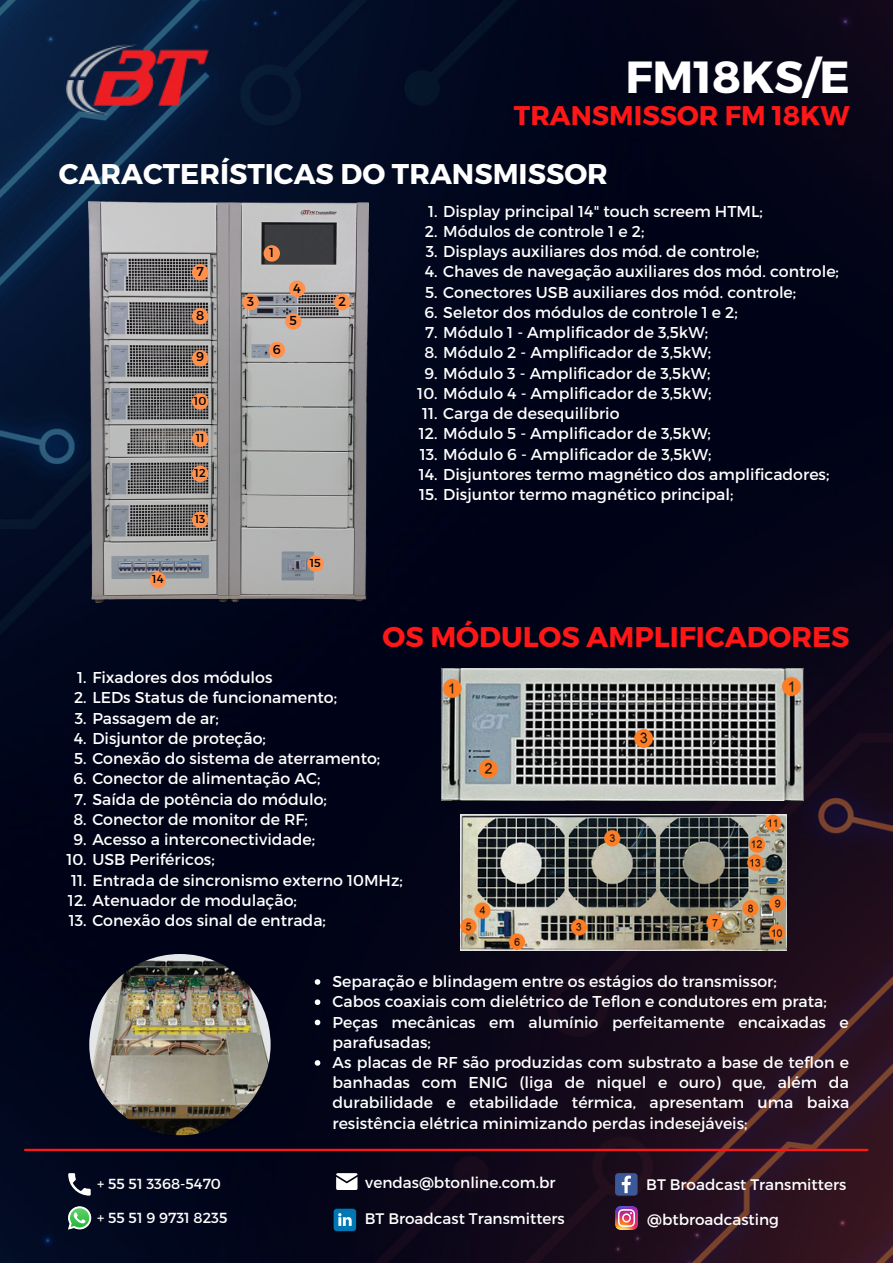
<style>
.page{position:relative;width:893px;height:1264px;background:#fff}
.page>*{position:absolute;margin:0;border:0;box-sizing:border-box;transform-origin:0 0}
.t1{font:700 45px "Montserrat";color:#fff}
.t2{font:700 28.5px "Montserrat";color:#fff}
.t3{font:700 28.5px "Montserrat";color:#ff1616}
.t4{font:700 27px "Montserrat";color:#ff1616}
.t5{font:15.75px/20.2px "Montserrat";color:#fff}
.t6{font:15.3px "Montserrat";color:#fff}
.t7{font:14.55px "Montserrat";color:#fff}
.t8{font:12.9px "Montserrat";color:#000}
.t9{font:11.55px "Montserrat";color:#000}
</style>
<div class="page">
<img style="left:0;top:0;width:892px;height:1262px">
<img style="left:61px;top:35px;width:152px;height:90px">
<img style="left:89px;top:954px;width:181px;height:181px;border-radius:50%">
<img style="left:615px;top:1206px;width:22px;height:22px">
<svg style="left:615px;top:1173px;width:22px;height:22px"></svg>
<svg style="left:333px;top:1208px;width:23px;height:23px"></svg>
<svg style="left:336px;top:1173px;width:21px;height:16px"></svg>
<img style="left:67px;top:1204px;width:26px;height:26px">
<svg style="left:68px;top:1206px;width:23px;height:23px"></svg>
<svg style="left:68px;top:1173px;width:23px;height:22px"></svg>
<hr style="left:25px;top:1148px;width:842px;height:2px;background:#ff1616">
<img style="left:441px;top:668px;width:362px;height:132px">
<img style="left:460px;top:814px;width:326px;height:136px">
<svg style="left:315px;top:979px;width:5px;height:5px"></svg>
<svg style="left:315px;top:999px;width:5px;height:6px"></svg>
<svg style="left:315px;top:1019px;width:5px;height:6px"></svg>
<svg style="left:315px;top:1060px;width:5px;height:5px"></svg>
<img style="left:88px;top:201px;width:280px;height:401px">
<div style="left:242px;top:294px;width:17px;height:16px;background:#ff914d;border-radius:50%"></div>
<div style="left:334px;top:294px;width:16px;height:16px;background:#ff914d;border-radius:50%"></div>
<div style="left:263px;top:245px;width:17px;height:17px;background:#ff914d;border-radius:50%"></div>
<div style="left:289px;top:280px;width:16px;height:17px;background:#ff914d;border-radius:50%"></div>
<div style="left:285px;top:313px;width:16px;height:17px;background:#ff914d;border-radius:50%"></div>
<div style="left:269px;top:342px;width:16px;height:16px;background:#ff914d;border-radius:50%"></div>
<div style="left:307px;top:555px;width:17px;height:17px;background:#ff914d;border-radius:50%"></div>
<div style="left:150px;top:572px;width:16px;height:16px;background:#ff914d;border-radius:50%"></div>
<div style="left:192px;top:465px;width:16px;height:17px;background:#ff914d;border-radius:50%"></div>
<div style="left:192px;top:430px;width:16px;height:17px;background:#ff914d;border-radius:50%"></div>
<div style="left:192px;top:393px;width:16px;height:17px;background:#ff914d;border-radius:50%"></div>
<div style="left:192px;top:350px;width:16px;height:16px;background:#ff914d;border-radius:50%"></div>
<div style="left:192px;top:308px;width:16px;height:16px;background:#ff914d;border-radius:50%"></div>
<div style="left:192px;top:264px;width:16px;height:16px;background:#ff914d;border-radius:50%"></div>
<div style="left:192px;top:511px;width:16px;height:17px;background:#ff914d;border-radius:50%"></div>
<h1 class="t1" style="left:625px;top:48px;width:226px">FM18KS/E</h1>
<h3 class="t4" style="left:514px;top:97px;width:337px">TRANSMISSOR FM 18KW</h3>
<h2 class="t2" style="left:59px;top:155px;width:550px">CARACTERÍSTICAS DO TRANSMISSOR</h2>
<p class="t9" style="left:152px;top:571px;width:13px">14</p>
<p class="t8" style="left:196px;top:263px;width:9px">7</p>
<p class="t8" style="left:196px;top:307px;width:10px">8</p>
<p class="t8" style="left:196px;top:348px;width:9px">9</p>
<p class="t9" style="left:194px;top:393px;width:14px">10</p>
<p class="t9" style="left:196px;top:430px;width:10px">11</p>
<p class="t9" style="left:194px;top:465px;width:13px">12</p>
<p class="t9" style="left:195px;top:511px;width:12px">13</p>
<p class="t8" style="left:269px;top:244px;width:7px">1</p>
<p class="t8" style="left:293px;top:279px;width:9px">4</p>
<p class="t8" style="left:289px;top:312px;width:9px">5</p>
<p class="t8" style="left:247px;top:293px;width:8px">3</p>
<p class="t8" style="left:338px;top:293px;width:9px">2</p>
<p class="t8" style="left:273px;top:341px;width:9px">6</p>
<p class="t9" style="left:310px;top:555px;width:13px">15</p>
<p class="t5" style="left:428px;top:200px;width:336px">1. Display principal 14" touch screem HTML;</p>
<p class="t5" style="left:425px;top:220px;width:221px">2. Módulos de controle 1 e 2;</p>
<p class="t5" style="left:426px;top:240px;width:335px">3. Displays auxiliares dos mód. de controle;</p>
<p class="t5" style="left:425px;top:261px;width:415px">4. Chaves de navegação auxiliares dos mód. controle;</p>
<p class="t5" style="left:425px;top:281px;width:372px">5. Conectores USB auxiliares dos mód. controle;</p>
<p class="t5" style="left:424px;top:301px;width:315px">6. Seletor dos módulos de controle 1 e 2;</p>
<p class="t5" style="left:425px;top:321px;width:284px">7. Módulo 1 - Amplificador de 3,5kW;</p>
<p class="t5" style="left:424px;top:342px;width:288px">8. Módulo 2 - Amplificador de 3,5kW;</p>
<p class="t5" style="left:424px;top:362px;width:287px">9. Módulo 3 - Amplificador de 3,5kW;</p>
<p class="t5" style="left:417px;top:382px;width:295px">10. Módulo 4 - Amplificador de 3,5kW;</p>
<p class="t5" style="left:422px;top:402px;width:199px">11. Carga de desequilíbrio</p>
<p class="t5" style="left:419px;top:423px;width:293px">12. Módulo 5 - Amplificador de 3,5kW;</p>
<p class="t5" style="left:419px;top:443px;width:293px">13. Módulo 6 - Amplificador de 3,5kW;</p>
<p class="t5" style="left:418px;top:463px;width:412px">14. Disjuntores termo magnético dos amplificadores;</p>
<p class="t5" style="left:419px;top:483px;width:316px">15. Disjuntor termo magnético principal;</p>
<h2 class="t3" style="left:382px;top:618px;width:468px">OS MÓDULOS AMPLIFICADORES</h2>
<p class="t5" style="left:77px;top:666px;width:197px">1. Fixadores dos módulos</p>
<p class="t5" style="left:74px;top:686px;width:264px">2. LEDs Status de funcionamento;</p>
<p class="t5" style="left:75px;top:707px;width:146px">3. Passagem de ar;</p>
<p class="t5" style="left:74px;top:727px;width:194px">4. Disjuntor de proteção;</p>
<p class="t5" style="left:74px;top:747px;width:307px">5. Conexão do sistema de aterramento;</p>
<p class="t5" style="left:74px;top:767px;width:248px">6. Conector de alimentação AC;</p>
<p class="t5" style="left:74px;top:788px;width:254px">7. Saída de potência do módulo;</p>
<p class="t5" style="left:73px;top:808px;width:236px">8. Conector de monitor de RF;</p>
<p class="t5" style="left:74px;top:828px;width:243px">9. Acesso a interconectividade;</p>
<p class="t5" style="left:66px;top:848px;width:150px">10. USB Periféricos;</p>
<p class="t5" style="left:71px;top:869px;width:333px">11. Entrada de sincronismo externo 10MHz;</p>
<p class="t5" style="left:68px;top:889px;width:230px">12. Atenuador de modulação;</p>
<p class="t5" style="left:69px;top:909px;width:259px">13. Conexão dos sinal de entrada;</p>
<p class="t7" style="left:97px;top:1174px;width:125px">+ 55 51 3368-5470</p>
<p class="t7" style="left:97px;top:1208px;width:132px">+ 55 51 9 9731 8235</p>
<p class="t5" style="left:332px;top:970px;width:518px">Separação e blindagem entre os estágios do transmissor;<br>Cabos coaxiais com dielétrico de Teflon e condutores em prata; Peças mecânicas em alumínio perfeitamente encaixadas e parafusadas;<br>As placas de RF são produzidas com substrato a base de teflon e banhadas com ENIG (liga de niquel e ouro) que, além da durabilidade e etabilidade térmica, apresentam uma baixa resistência elétrica minimizando perdas indesejáveis;</p>
<p class="t6" style="left:365px;top:1172px;width:192px">vendas@btonline.com.br</p>
<p class="t6" style="left:365px;top:1208px;width:201px">BT Broadcast Transmitters</p>
<p class="t6" style="left:646px;top:1174px;width:201px">BT Broadcast Transmitters</p>
<p class="t6" style="left:647px;top:1209px;width:133px">@btbroadcasting</p>
</div>
